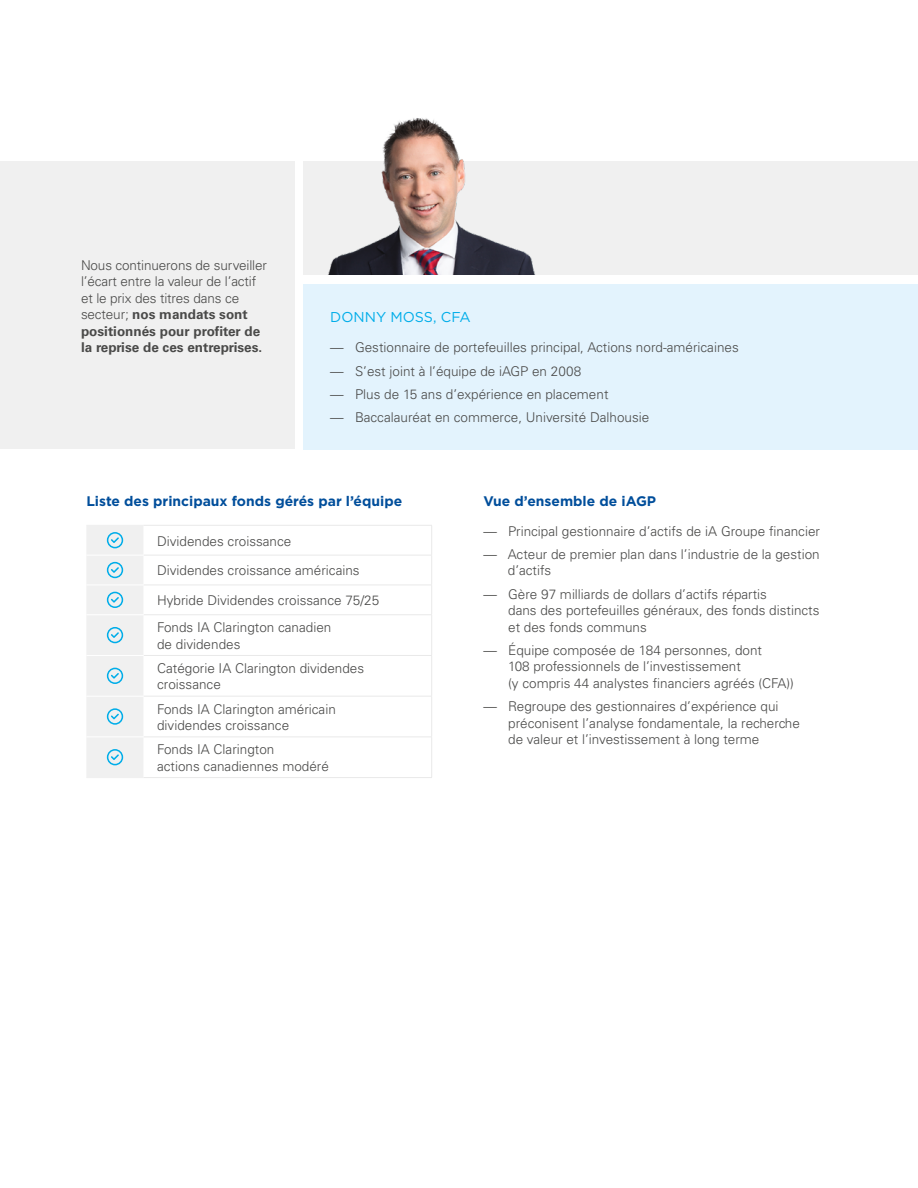
<style>
.page{position:relative;width:918px;height:1188px;background:#fff}
.page>*{position:absolute;margin:0;border:0;box-sizing:border-box;transform-origin:0 0}
.t1{font:14.25px "Gotham";color:#00ade9}
.t2{font:700 13.8px "Gotham";color:#004e9b}
.t3{font:300 13.5px/16.5px "Univers";color:#4a4a49}
.s1{font-weight:700}
</style>
<div class="page">
<svg style="left:144px;top:584px;width:287px;height:153px"></svg>
<hr style="left:144px;top:555px;width:288px;height:1px;background:#e9e9e9">
<hr style="left:144px;top:585px;width:288px;height:1px;background:#e9e9e9">
<hr style="left:144px;top:614px;width:288px;height:1px;background:#e9e9e9">
<hr style="left:144px;top:655px;width:288px;height:1px;background:#e9e9e9">
<hr style="left:144px;top:696px;width:288px;height:1px;background:#e9e9e9">
<hr style="left:144px;top:737px;width:288px;height:1px;background:#e9e9e9">
<hr style="left:144px;top:777px;width:288px;height:1px;background:#e9e9e9">
<hr style="left:144px;top:525px;width:288px;height:1px;background:#e9e9e9">
<svg style="left:431px;top:526px;width:1px;height:29px"></svg>
<hr style="left:431px;top:555px;width:1px;height:30px;background:#e9e9e9">
<svg style="left:431px;top:586px;width:1px;height:28px"></svg>
<hr style="left:431px;top:615px;width:1px;height:40px;background:#e9e9e9">
<hr style="left:431px;top:656px;width:1px;height:40px;background:#e9e9e9">
<hr style="left:431px;top:696px;width:1px;height:41px;background:#e9e9e9">
<hr style="left:431px;top:737px;width:1px;height:40px;background:#e9e9e9">
<svg style="left:86px;top:525px;width:58px;height:253px"></svg>
<div style="left:303px;top:284px;width:615px;height:165px;background:#e3f3fd"></div>
<div style="left:303px;top:162px;width:615px;height:113px;background:#f0f0f0"></div>
<div style="left:0;top:162px;width:295px;height:287px;background:#f0f0f0"></div>
<img style="left:327px;top:118px;width:235px;height:157px">
<p class="t3" style="left:81px;top:257px;width:188px">Nous continuerons de surveiller l’écart entre la valeur de l’actif et le prix des titres dans ce secteur; <span class="s1">nos mandats sont positionnés pour profiter de la reprise de ces entreprises.</span></p>
<p class="t1" style="left:330px;top:308px;width:142px">DONNY MOSS, CFA</p>
<p class="t3" style="left:330px;top:339px;width:410px">— Gestionnaire de portefeuilles principal, Actions nord-américaines</p>
<p class="t3" style="left:330px;top:363px;width:252px">— S’est joint à l’équipe de iAGP en 2008</p>
<p class="t3" style="left:330px;top:386px;width:280px">— Plus de 15 ans d’expérience en placement</p>
<p class="t3" style="left:330px;top:409px;width:321px">— Baccalauréat en commerce, Université Dalhousie</p>
<p class="t2" style="left:86px;top:491px;width:317px">Liste des principaux fonds gérés par l’équipe</p>
<p class="t3" style="left:157px;top:533px;width:136px">Dividendes croissance</p>
<p class="t3" style="left:157px;top:562px;width:204px">Dividendes croissance américains</p>
<p class="t3" style="left:157px;top:592px;width:224px">Hybride Dividendes croissance 75/25</p>
<p class="t3" style="left:157px;top:619px;width:176px">Fonds IA Clarington canadien de dividendes</p>
<p class="t3" style="left:157px;top:660px;width:209px">Catégorie IA Clarington dividendes croissance</p>
<p class="t3" style="left:157px;top:701px;width:180px">Fonds IA Clarington américain dividendes croissance</p>
<p class="t3" style="left:157px;top:741px;width:173px">Fonds IA Clarington<br>actions canadiennes modéré</p>
<p class="t2" style="left:483px;top:491px;width:174px">Vue d’ensemble de iAGP</p>
<p class="t3" style="left:483px;top:522px;width:338px">— Principal gestionnaire d’actifs de iA Groupe financier</p>
<p class="t3" style="left:508px;top:546px;width:313px;text-indent:-24px">— Acteur de premier plan dans l’industrie de la gestion d’actifs</p>
<p class="t3" style="left:508px;top:585px;width:313px;text-indent:-25px">— Gère 97 milliards de dollars d’actifs répartis<br>dans des portefeuilles généraux, des fonds distincts et des fonds communs</p>
<p class="t3" style="left:508px;top:642px;width:287px;text-indent:-25px">— Équipe composée de 184 personnes, dont<br>108 professionnels de l’investissement<br>(y compris 44 analystes financiers agréés (CFA))</p>
<p class="t3" style="left:508px;top:698px;width:293px;text-indent:-25px">— Regroupe des gestionnaires d’expérience qui préconisent l’analyse fondamentale, la recherche de valeur et l’investissement à long terme</p>
</div>
